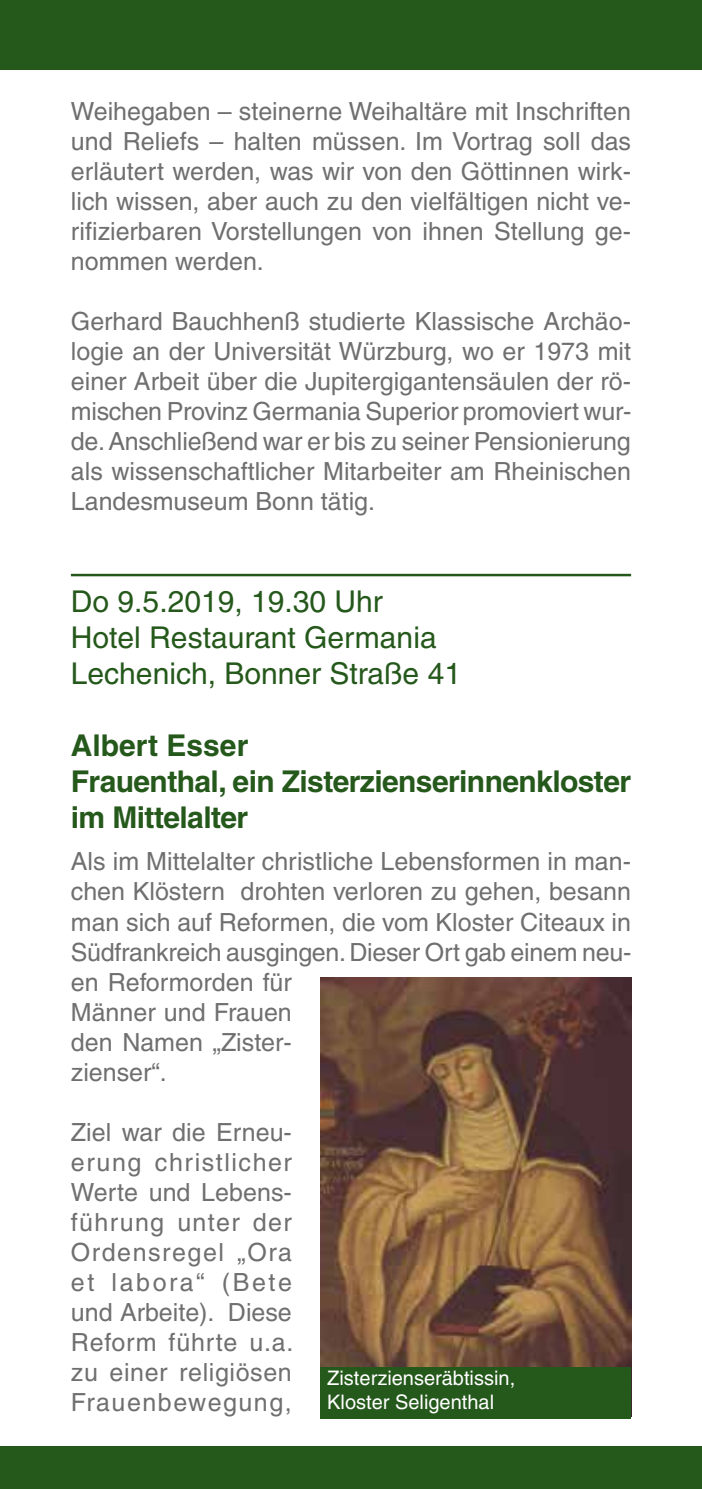
<style>
.page{position:relative;width:702px;height:1489px;background:#fff}
.page>*{position:absolute;margin:0;border:0;box-sizing:border-box;transform-origin:0 0}
.t1{font:30px/36px "Helvetica";color:#25581b}
.t2{font:700 30px/36px "Helvetica";letter-spacing:-.02em;color:#25581b}
.t3{font:25px/30px "Helvetica";color:#706f6f;text-align:justify}
.t4{font:20px/24px "Helvetica";color:#fff}
</style>
<div class="page">
<div style="left:0;top:0;width:702px;height:70px;background:#25581b"></div>
<div style="left:0;top:1446px;width:702px;height:42px;background:#25581b"></div>
<hr style="left:71px;top:574px;width:560px;height:2px;background:#25581b">
<img style="left:320px;top:977px;width:311px;height:389px">
<div style="left:320px;top:1366px;width:311px;height:51px;background:#25581b"></div>
<p class="t3" style="left:71px;top:96px;width:561px">Weihegaben – steinerne Weihaltäre mit Inschriften und Reliefs – halten müssen. Im Vortrag soll das erläutert werden, was wir von den Göttinnen wirk&shy;lich wissen, aber auch zu den vielfältigen nicht ve&shy;rifizierbaren Vorstellungen von ihnen Stellung ge&shy;nommen werden.</p>
<p class="t3" style="left:71px;top:306px;width:562px">Gerhard Bauchhenß studierte Klassische Archäo&shy;logie an der Universität Würzburg, wo er 1973 mit einer Arbeit über die Jupitergigantensäulen der rö&shy;mischen Provinz Germania Superior promoviert wur&shy;de. Anschließend war er bis zu seiner Pensionierung als wissenschaftlicher Mitarbeiter am Rheinischen Landesmuseum Bonn tätig.</p>
<p class="t1" style="left:71px;top:583px;width:391px">Do 9.5.2019, 19.30 Uhr<br>Hotel Restaurant Germania<br>Lechenich, Bonner Straße 41</p>
<p class="t2" style="left:71px;top:727px;width:561px">Albert Esser<br>Frauenthal, ein Zisterzienserinnenkloster im Mittelalter</p>
<p class="t3" style="left:71px;top:846px;width:562px;text-align:left">Als im Mittelalter christliche Lebensformen in man&shy;chen Klöstern drohten verloren zu gehen, besann man sich auf Reformen, die vom Kloster Citeaux in Südfrankreich ausgingen. Dieser Ort gab einem neu&shy;en Reformorden für<br>Männer und Frauen<br>den Namen „Zister-<br>zienser“.</p>
<p class="t3" style="left:71px;top:1116px;width:224px">Ziel war die Erneu&shy;erung christlicher Werte und Lebens&shy;führung unter der Ordensregel „Ora et labora“ (Bete und Arbeite). Diese Reform führte u.a. zu einer religiösen Frauenbewegung,</p>
<p class="t4" style="left:327px;top:1365px;width:189px">Zisterzienseräbtissin,<br>Kloster Seligenthal</p>
</div>
